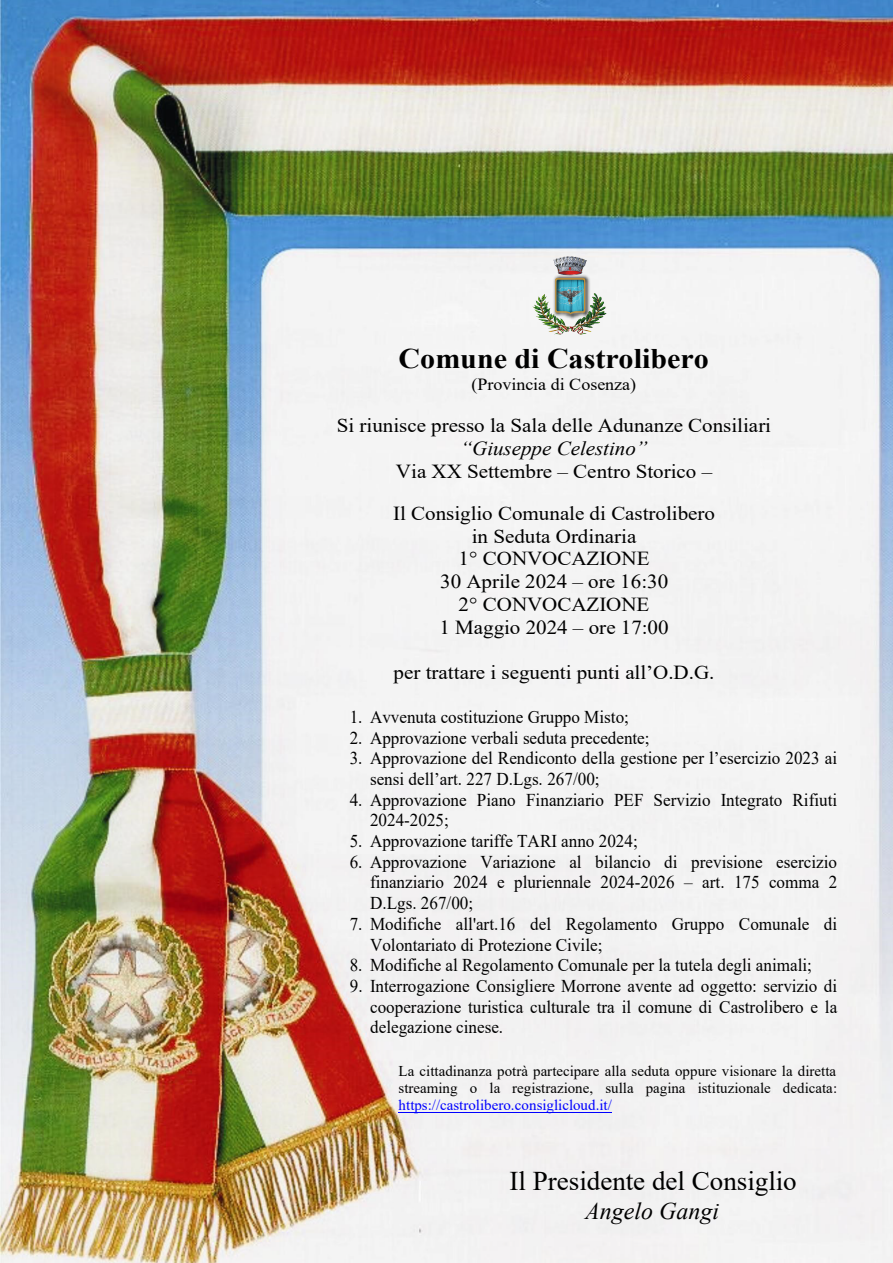
<style>
.page{position:relative;width:893px;height:1263px;background:#fff}
.page>*{position:absolute;margin:0;border:0;box-sizing:border-box;transform-origin:0 0}
.t1{font:700 28.35px "Times New Roman";color:#000;scale:1.06 1}
.t2{font:27px "Times New Roman";color:#000}
.t3{font:italic 24px "Times New Roman";color:#000}
.t4{font:19.8px/22.8px "Times New Roman";color:#000;scale:1.06 1}
.t5{font:italic 19.8px "Times New Roman";letter-spacing:-.005em;color:#000;scale:1.06 1}
.t6{font:18px/20.7px "Times New Roman";color:#000;scale:.95 1}
.t7{font:16.95px "Times New Roman";color:#000;scale:1.06 1}
.t8{font:15px/17.2px "Times New Roman";color:#000}
.t9{font:15px "Times New Roman";color:#00f}
</style>
<div class="page">
<img style="left:0;top:0;width:893px;height:1263px">
<hr style="left:399px;top:1112px;width:213px;height:1px;background:#00f">
<img style="left:532px;top:258px;width:74px;height:77px">
<img style="left:554px;top:257px;width:33px;height:18px">
<img style="left:551px;top:275px;width:42px;height:46px">
<svg style="left:555px;top:278px;width:30px;height:36px"></svg>
<h1 class="t1" style="left:399px;top:338px;width:294px">Comune di Castrolibero</h1>
<p class="t7" style="left:471px;top:373px;width:157px">(Provincia di Cosenza)</p>
<p class="t4" style="left:337px;top:413px;width:411px">Si riunisce presso la Sala delle Adunanze Consiliari</p>
<p class="t5" style="left:460px;top:435px;width:178px">“Giuseppe Celestino”</p>
<p class="t4" style="left:393px;top:449px;width:305px;line-height:42.3px">Via XX Settembre – Centro Storico –<br>Il Consiglio Comunale di Castrolibero</p>
<p class="t4" style="left:439px;top:524px;width:218px;text-align:center">in Seduta Ordinaria<br>1° CONVOCAZIONE<br>30 Aprile 2024 – ore 16:30<br>2° CONVOCAZIONE<br>1 Maggio 2024 – ore 17:00</p>
<p class="t4" style="left:394px;top:661px;width:304px">per trattare i seguenti punti all’O.D.G.</p>
<p class="t6" style="left:350px;top:706px;width:295px">1. Avvenuta costituzione Gruppo Misto;</p>
<p class="t6" style="left:350px;top:727px;width:317px">2. Approvazione verbali seduta precedente;</p>
<p class="t6" style="left:370px;top:747px;width:493px;text-indent:-20px">3. Approvazione del Rendiconto della gestione per l’esercizio 2023 ai sensi dell’art. 227 D.Lgs. 267/00;</p>
<p class="t6" style="left:370px;top:789px;width:493px;text-indent:-20px">4. Approvazione Piano Finanziario PEF Servizio Integrato Rifiuti<br>2024-2025;</p>
<p class="t6" style="left:350px;top:830px;width:305px">5. Approvazione tariffe TARI anno 2024;</p>
<p class="t6" style="left:370px;top:851px;width:493px;text-align:justify;text-indent:-20px">6. Approvazione Variazione al bilancio di previsione esercizio finanziario 2024 e pluriennale 2024-2026 – art. 175 comma 2<br>D.Lgs. 267/00;</p>
<p class="t6" style="left:370px;top:913px;width:493px;text-indent:-20px">7. Modifiche all'art.16 del Regolamento Gruppo Comunale di<br>Volontariato di Protezione Civile;</p>
<p class="t6" style="left:350px;top:954px;width:488px">8. Modifiche al Regolamento Comunale per la tutela degli animali;</p>
<p class="t6" style="left:370px;top:975px;width:493px;text-align:justify;text-indent:-20px">9. Interrogazione Consigliere Morrone avente ad oggetto: servizio di cooperazione turistica culturale tra il comune di Castrolibero e la delegazione cinese.</p>
<p class="t8" style="left:399px;top:1061px;width:440px">La cittadinanza potrà partecipare alla seduta oppure visionare la diretta streaming o la registrazione, sulla pagina istituzionale dedicata:</p>
<p class="t9" style="left:399px;top:1094px;width:215px">https://castrolibero.consiglicloud.it/</p>
<h2 class="t2" style="left:510px;top:1162px;width:289px">Il Presidente del Consiglio</h2>
<h3 class="t3" style="left:585px;top:1194px;width:135px">Angelo Gangi</h3>
</div>
